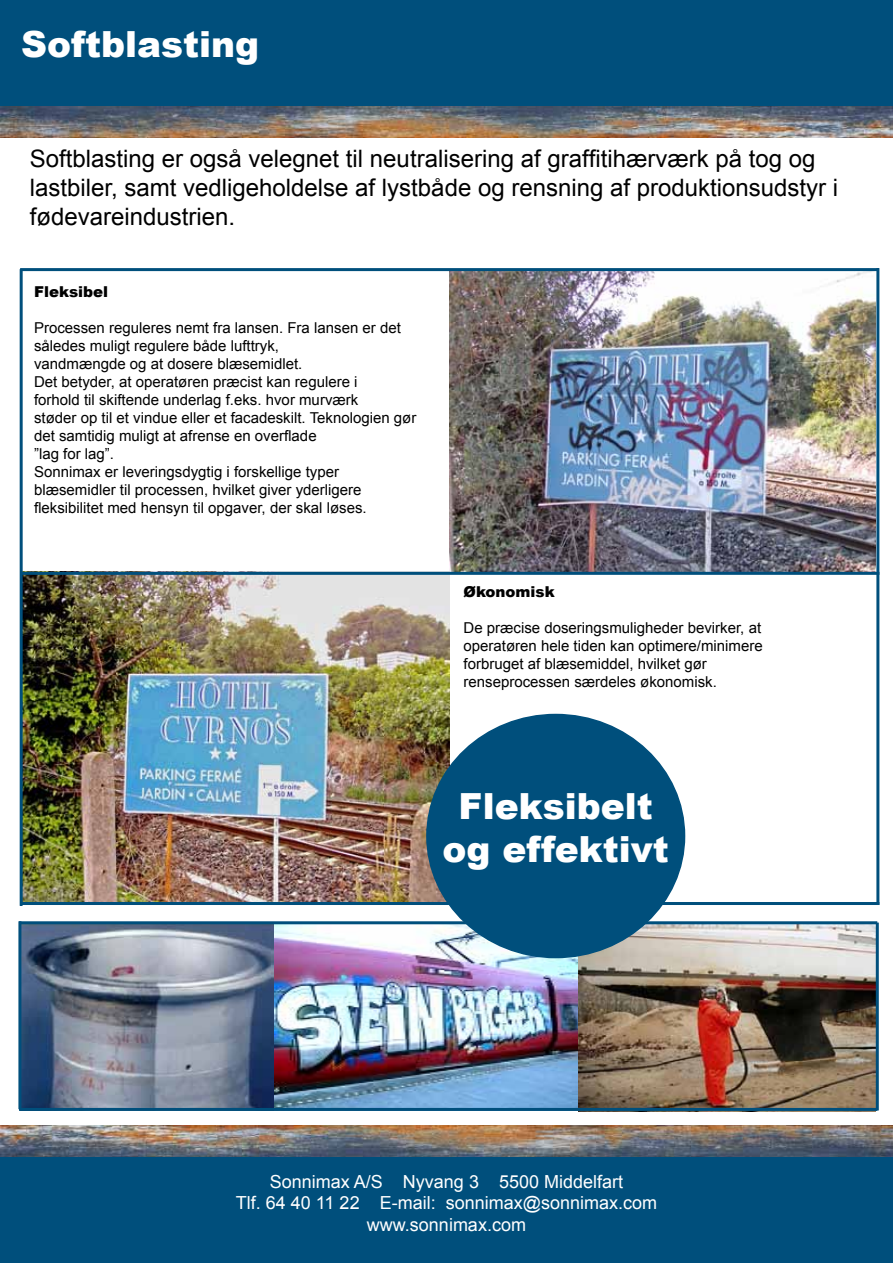
<style>
.page{position:relative;width:893px;height:1263px;background:#fff}
.page>*{position:absolute;margin:0;border:0;box-sizing:border-box;transform-origin:0 0}
.t1{font:900 36px/43.2px "Arial";color:#fff;text-align:center}
.t2{font:24px/28.8px "Arial";color:#000}
.t3{font:18px/21.6px "Arial";color:#fff;text-align:center}
.t4{font:15px/18px "Arial";color:#000}
.t5{font:900 15px "Arial";color:#000}
</style>
<div class="page">
<div style="left:0;top:0;width:893px;height:106px;background:#004f7c"></div>
<div style="left:0;top:1157px;width:893px;height:106px;background:#004f7c"></div>
<img style="left:0;top:1125px;width:893px;height:32px">
<img style="left:0;top:106px;width:893px;height:31px">
<img style="left:449px;top:271px;width:427px;height:301px">
<img style="left:23px;top:575px;width:426px;height:327px">
<img style="left:21px;top:924px;width:855px;height:184px">
<div style="left:427px;top:714px;width:257px;height:243px;background:#004f7c;border-radius:50%"></div>
<div style="left:20px;top:268px;width:858px;height:3px;border:2px solid #004f7c"></div>
<div style="left:876px;top:268px;width:3px;height:637px;border:2px solid #004f7c"></div>
<div style="left:21px;top:572px;width:858px;height:3px;border:2px solid #004f7c"></div>
<div style="left:21px;top:902px;width:858px;height:3px;border:2px solid #004f7c"></div>
<div style="left:20px;top:269px;width:3px;height:637px;border:2px solid #004f7c"></div>
<div style="left:19px;top:921px;width:858px;height:3px;border:2px solid #004f7c"></div>
<div style="left:19px;top:1108px;width:858px;height:3px;border:2px solid #004f7c"></div>
<div style="left:18px;top:921px;width:3px;height:188px;border:2px solid #004f7c"></div>
<div style="left:876px;top:922px;width:3px;height:188px;border:2px solid #004f7c"></div>
<h1 class="t1" style="left:21px;top:21px;width:239px">Softblasting</h1>
<h2 class="t2" style="left:30px;top:144px;width:810px">Softblasting er også velegnet til neutralisering af graffitihærværk på tog og lastbiler, samt vedligeholdelse af lystbåde og rensning af produktionsudstyr i fødevareindustrien.</h2>
<p class="t5" style="left:34px;top:281px;width:76px">Fleksibel</p>
<p class="t4" style="left:34px;top:319px;width:384px">Processen reguleres nemt fra lansen. Fra lansen er det således muligt regulere både lufttryk,<br>vandmængde og at dosere blæsemidlet.<br>Det betyder, at operatøren præcist kan regulere i<br>forhold til skiftende underlag f.eks. hvor murværk<br>støder op til et vindue eller et facadeskilt. Teknologien gør det samtidig muligt at afrense en overflade<br>”lag for lag”.<br>Sonnimax er leveringsdygtig i forskellige typer blæsemidler til processen, hvilket giver yderligere fleksibilitet med hensyn til opgaver, der skal løses.</p>
<p class="t5" style="left:463px;top:580px;width:93px">Økonomisk</p>
<p class="t4" style="left:463px;top:618px;width:301px">De præcise doseringsmuligheder bevirker, at operatøren hele tiden kan optimere/minimere forbruget af blæsemiddel, hvilket gør renseprocessen særdeles økonomisk.</p>
<h1 class="t1" style="left:442px;top:783px;width:228px">Fleksibelt og effektivt</h1>
<p class="t3" style="left:236px;top:1170px;width:423px">Sonnimax A/S Nyvang 3 5500 Middelfart<br>Tlf. 64 40 11 22 E-mail: sonnimax@sonnimax.com www.sonnimax.com</p>
</div>
